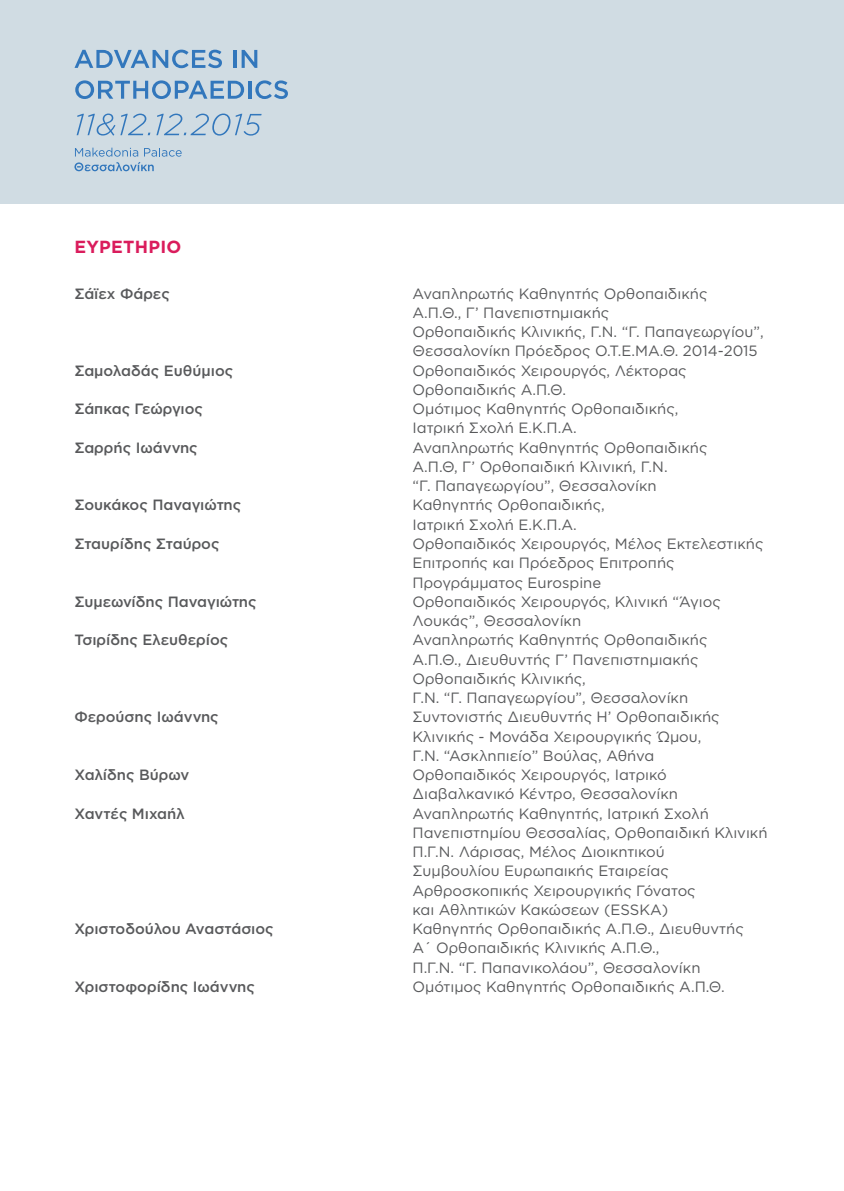
<style>
.page{position:relative;width:844px;height:1191px;background:#fff}
.page>*{position:absolute;margin:0;border:0;box-sizing:border-box;transform-origin:0 0}
.t1{font:700 17.5px "Gotham Greek";color:#da1c5c}
.t2{font:14.88px/19.2px "Gotham Greek";color:#58595b}
.t3{font:500 14.88px "Gotham Greek";color:#58595b}
</style>
<div class="page">
<div style="left:0;top:0;width:843px;height:203px;background:#d0dce3"></div>
<svg style="left:74px;top:50px;width:148px;height:18px"></svg>
<hr style="left:233px;top:50px;width:4px;height:18px;background:#3277bc">
<svg style="left:241px;top:50px;width:16px;height:18px"></svg>
<svg style="left:75px;top:80px;width:169px;height:19px"></svg>
<hr style="left:248px;top:81px;width:3px;height:18px;background:#3277bc">
<svg style="left:255px;top:80px;width:33px;height:19px"></svg>
<svg style="left:77px;top:114px;width:73px;height:22px"></svg>
<svg style="left:156px;top:114px;width:105px;height:22px"></svg>
<svg style="left:74px;top:148px;width:108px;height:23px"></svg>
<p class="t1" style="left:74px;top:236px;width:13px">ευρετηριο</p>
<p class="t3" style="left:74px;top:285px;width:97px">Σάϊεχ Φάρες</p>
<p class="t2" style="left:412px;top:283px;width:352px">Αναπληρωτής Καθηγητής Ορθοπαιδικής<br>Α.Π.Θ., Γ’ Πανεπιστημιακής<br>Ορθοπαιδικής Κλινικής, Γ.Ν. “Γ. Παπαγεωργίου”, Θεσσαλονίκη Πρόεδρος Ο.Τ.Ε.ΜΑ.Θ. 2014-2015</p>
<p class="t3" style="left:74px;top:362px;width:160px">Σαμολαδάς Ευθύμιος</p>
<p class="t2" style="left:412px;top:360px;width:275px">Ορθοπαιδικός Χειρουργός, Λέκτορας<br>Ορθοπαιδικής Α.Π.Θ.</p>
<p class="t3" style="left:74px;top:400px;width:130px">Σάπκας Γεώργιος</p>
<p class="t2" style="left:412px;top:399px;width:267px">Ομότιμος Καθηγητής Ορθοπαιδικής,<br>Ιατρική Σχολή Ε.Κ.Π.Α.</p>
<p class="t3" style="left:74px;top:439px;width:125px">Σαρρής Ιωάννης</p>
<p class="t2" style="left:412px;top:437px;width:296px">Αναπληρωτής Καθηγητής Ορθοπαιδικής<br>Α.Π.Θ, Γ’ Ορθοπαιδική Κλινική, Γ.Ν.<br>“Γ. Παπαγεωργίου”, Θεσσαλονίκη</p>
<p class="t3" style="left:74px;top:497px;width:168px">Σουκάκος Παναγιώτης</p>
<p class="t2" style="left:412px;top:495px;width:194px">Καθηγητής Ορθοπαιδικής,<br>Ιατρική Σχολή Ε.Κ.Π.Α.</p>
<p class="t3" style="left:74px;top:535px;width:146px">Σταυρίδης Σταύρος</p>
<p class="t2" style="left:412px;top:534px;width:352px">Ορθοπαιδικός Χειρουργός, Μέλος Εκτελεστικής<br>Επιτροπής και Πρόεδρος Επιτροπής<br>Προγράμματος Eurospine</p>
<p class="t3" style="left:74px;top:593px;width:183px">Συμεωνίδης Παναγιώτης</p>
<p class="t2" style="left:412px;top:591px;width:310px">Ορθοπαιδικός Χειρουργός, Κλινική “Άγιος<br>Λουκάς”, Θεσσαλονίκη</p>
<p class="t3" style="left:74px;top:631px;width:155px">Τσιρίδης Ελευθερίος</p>
<p class="t2" style="left:412px;top:630px;width:296px">Αναπληρωτής Καθηγητής Ορθοπαιδικής Α.Π.Θ., Διευθυντής Γ’ Πανεπιστημιακής Ορθοπαιδικής Κλινικής,<br>Γ.Ν. “Γ. Παπαγεωργίου”, Θεσσαλονίκη</p>
<p class="t3" style="left:74px;top:708px;width:146px">Φερούσης Ιωάννης</p>
<p class="t2" style="left:412px;top:707px;width:309px">Συντονιστής Διευθυντής Η’ Ορθοπαιδικής<br>Κλινικής - Μονάδα Χειρουργικής Ώμου,<br>Γ.Ν. “Ασκληπιείο” Βούλας, Αθήνα</p>
<p class="t3" style="left:74px;top:766px;width:116px">Χαλίδης Βύρων</p>
<p class="t2" style="left:412px;top:765px;width:267px">Ορθοπαιδικός Χειρουργός, Ιατρικό<br>Διαβαλκανικό Κέντρο, Θεσσαλονίκη</p>
<p class="t3" style="left:74px;top:805px;width:112px">Χαντές Μιχαήλ</p>
<p class="t2" style="left:412px;top:803px;width:356px">Αναπληρωτής Καθηγητής, Ιατρική Σχολή Πανεπιστημίου Θεσσαλίας, Ορθοπαιδική Κλινική Π.Γ.Ν. Λάρισας, Μέλος Διοικητικού<br>Συμβουλίου Ευρωπαικής Εταιρείας Αρθροσκοπικής Χειρουργικής Γόνατος<br>και Αθλητικών Κακώσεων (ESSKA)</p>
<p class="t3" style="left:74px;top:920px;width:201px">Χριστοδούλου Αναστάσιος</p>
<p class="t2" style="left:412px;top:919px;width:333px">Καθηγητής Ορθοπαιδικής Α.Π.Θ., Διευθυντής<br>Α΄ Ορθοπαιδικής Κλινικής Α.Π.Θ.,<br>Π.Γ.Ν. “Γ. Παπανικολάου”, Θεσσαλονίκη</p>
<p class="t3" style="left:74px;top:978px;width:182px">Χριστοφορίδης Ιωάννης</p>
<p class="t2" style="left:412px;top:976px;width:313px">Ομότιμος Καθηγητής Ορθοπαιδικής Α.Π.Θ.</p>
</div>
